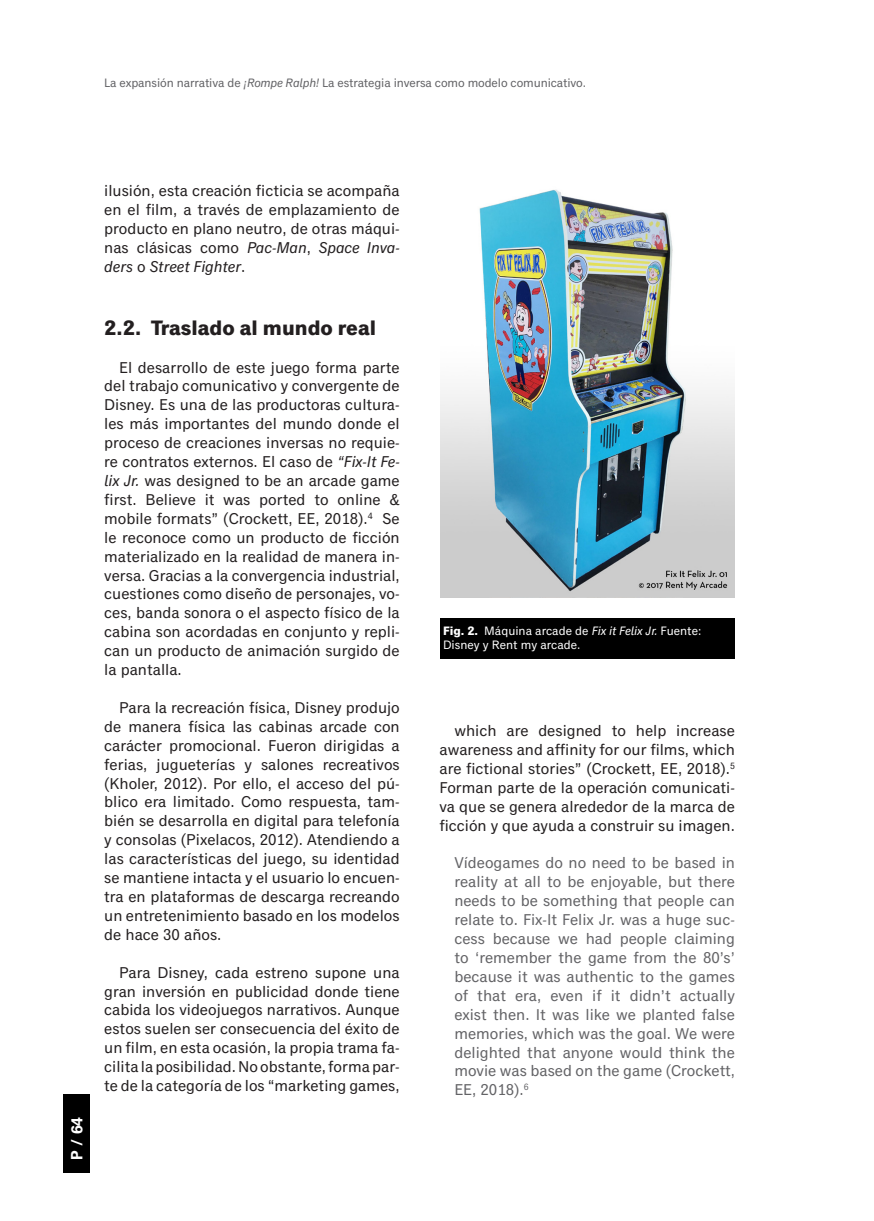
<style>
.page{position:relative;width:874px;height:1221px;background:#fff}
.page>*{position:absolute;margin:0;border:0;box-sizing:border-box;transform-origin:0 0}
.t1{font:700 21px "Classic Grotesque Pro";color:#231f20}
.Estilo_de_párrafo_1{font:15.75px/18.9px "Classic Grotesque Pro";color:#231f20;text-align:justify}
.Estilo_de_párrafo_1-2{font:15.75px/18.9px "Classic Grotesque Pro";color:#636366;text-align:justify}
.t2{font:700 15.75px "Univers LT Std";color:#fff}
.t3{font:12.25px "Classic Grotesque Pro";letter-spacing:-.01em;color:#636366}
.t4{font:12.25px "Classic Grotesque Pro";color:#fff}
.s1{font-style:italic}
.s2{font-weight:700}
</style>
<div class="page">
<div style="left:64px;top:1094px;width:26px;height:78px;background:#000"></div>
<img style="left:440px;top:190px;width:294px;height:408px">
<div style="left:440px;top:618px;width:294px;height:40px;background:#000"></div>
<p class="t3" style="left:104px;top:76px;width:483px">La expansión narrativa de <span class="s1">¡Rompe Ralph!</span> La estrategia inversa como modelo comunicativo.</p>
<p class="t2" style="left:68px;top:1159px;width:44px;rotate:-90deg">P / 64</p>
<p class="Estilo_de_párrafo_1" style="left:104px;top:182px;width:297px">ilusión, esta creación ficticia se acompaña en el film, a través de emplazamiento de producto en plano neutro, de otras máqui&shy;nas clásicas como <span class="s1">Pac-Man</span>, <span class="s1">Space Inva&shy;ders</span> o <span class="s1">Street Fighter</span>.</p>
<p class="t1" style="left:104px;top:315px;width:273px">2.2. Traslado al mundo real</p>
<p class="Estilo_de_párrafo_1" style="left:104px;top:358px;width:297px;text-indent:15px">El desarrollo de este juego forma parte del trabajo comunicativo y convergente de Disney. Es una de las productoras cultura&shy;les más importantes del mundo donde el proceso de creaciones inversas no requie&shy;re contratos externos. El caso de <span class="s1">“Fix-It Fe&shy;lix Jr.</span> was designed to be an arcade game first. Believe it was ported to online &amp; mobile formats” (Crockett, EE, 2018).<sup>4</sup> Se le reconoce como un producto de ficción materializado en la realidad de manera in&shy;versa. Gracias a la convergencia industrial, cuestiones como diseño de personajes, vo&shy;ces, banda sonora o el aspecto físico de la cabina son acordadas en conjunto y repli&shy;can un producto de animación surgido de la pantalla.</p>
<p class="Estilo_de_párrafo_1" style="left:104px;top:698px;width:297px;text-indent:15px">Para la recreación física, Disney produjo de manera física las cabinas arcade con carácter promocional. Fueron dirigidas a ferias, jugueterías y salones recreativos (Kholer, 2012). Por ello, el acceso del pú&shy;blico era limitado. Como respuesta, tam&shy;bién se desarrolla en digital para telefonía y consolas (Pixelacos, 2012). Atendiendo a las características del juego, su identidad se mantiene intacta y el usuario lo encuen&shy;tra en plataformas de descarga recreando un entretenimiento basado en los modelos de hace 30 años.</p>
<p class="Estilo_de_párrafo_1" style="left:104px;top:963px;width:297px;text-indent:15px">Para Disney, cada estreno supone una gran inversión en publicidad donde tiene cabida los videojuegos narrativos. Aunque estos suelen ser consecuencia del éxito de un film, en esta ocasión, la propia trama fa&shy;cilita la posibilidad. No obstante, forma par&shy;te de la categoría de los “marketing games,</p>
<p class="t4" style="left:443px;top:623px;width:260px"><span class="s2">Fig. 2.</span> Máquina arcade de <span class="s1">Fix it Felix Jr.</span> Fuente:</p>
<p class="t4" style="left:443px;top:638px;width:139px">Disney y Rent my arcade.</p>
<p class="Estilo_de_párrafo_1" style="left:439px;top:722px;width:297px;text-indent:15px">which are designed to help increase awareness and affinity for our films, which are fictional stories” (Crockett, EE, 2018).<sup>5<br></sup>Forman parte de la operación comunicati&shy;va que se genera alrededor de la marca de ficción y que ayuda a construir su imagen.</p>
<p class="Estilo_de_párrafo_1-2" style="left:454px;top:854px;width:282px">Vídeogames do no need to be based in reality at all to be enjoyable, but there needs to be something that people can relate to. Fix-It Felix Jr. was a huge suc&shy;cess because we had people claiming to ‘remember the game from the 80’s’ because it was authentic to the games of that era, even if it didn’t actually exist then. It was like we planted false memories, which was the goal. We were delighted that anyone would think the movie was based on the game (Crockett, EE, 2018).<sup>6</sup></p>
</div>
